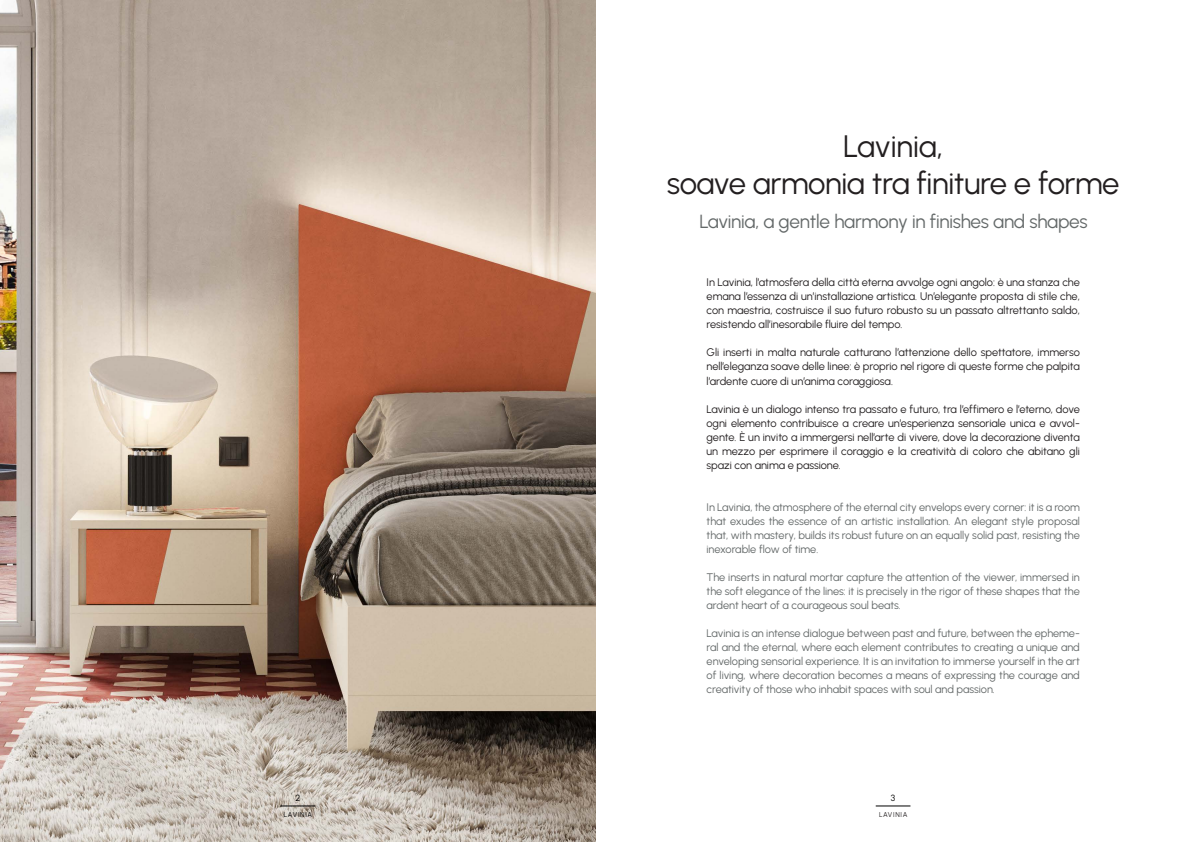
<style>
.page{position:relative;width:1191px;height:842px;background:#fff}
.page>*{position:absolute;margin:0;border:0;box-sizing:border-box;transform-origin:0 0}
.t1{font:31px "Urbanist";letter-spacing:-.015em;color:#231f20}
.t2{font:19px "Urbanist";letter-spacing:-.015em;color:#646969}
.t3{font:11px/14px "Urbanist";letter-spacing:-.005em;color:#231f20;text-align:justify}
.t4{font:11px/14px "Urbanist";letter-spacing:-.005em;color:#646969;text-align:justify}
.t5{font:9px "Urbanist";color:#000001}
.t6{font:7px "Urbanist";letter-spacing:.1em;color:#000001}
.t7{font:7px "Urbanist";letter-spacing:.1em;color:#231f20}
</style>
<div class="page">
<img style="left:0;top:0;width:595px;height:842px">
<hr style="left:280px;top:806px;width:35px;height:1px;background:#000001">
<hr style="left:875px;top:806px;width:35px;height:1px;background:#000001">
<p class="t5" style="left:295px;top:792px;width:6px">2</p>
<p class="t6" style="left:284px;top:810px;width:30px">LAVINIA</p>
<p class="t1" style="left:843px;top:125px;width:101px">Lavinia,</p>
<p class="t1" style="left:667px;top:162px;width:454px">soave armonia tra finiture e forme</p>
<p class="t2" style="left:699px;top:209px;width:390px">Lavinia, a gentle harmony in finishes and shapes</p>
<p class="t3" style="left:706px;top:275px;width:375px">In Lavinia, l’atmosfera della città eterna avvolge ogni angolo: è una stanza che emana l’essenza di un’installazione artistica. Un’elegante proposta di stile che, con maestria, costruisce il suo futuro robusto su un passato altrettanto saldo, resistendo all’inesorabile fluire del tempo.</p>
<p class="t3" style="left:706px;top:345px;width:375px">Gli inserti in malta naturale catturano l’attenzione dello spettatore, immerso nell’eleganza soave delle linee: è proprio nel rigore di queste forme che palpita l’ardente cuore di un’anima coraggiosa.</p>
<p class="t3" style="left:706px;top:401px;width:375px">Lavinia è un dialogo intenso tra passato e futuro, tra l’effimero e l’eterno, dove ogni elemento contribuisce a creare un’esperienza sensoriale unica e avvol&shy;gente. È un invito a immergersi nell’arte di vivere, dove la decorazione diventa un mezzo per esprimere il coraggio e la creatività di coloro che abitano gli spazi con anima e passione.</p>
<p class="t4" style="left:706px;top:499px;width:375px">In Lavinia, the atmosphere of the eternal city envelops every corner: it is a room that exudes the essence of an artistic installation. An elegant style proposal that, with mastery, builds its robust future on an equally solid past, resisting the inexorable flow of time.</p>
<p class="t4" style="left:706px;top:569px;width:375px">The inserts in natural mortar capture the attention of the viewer, immersed in the soft elegance of the lines: it is precisely in the rigor of these shapes that the ardent heart of a courageous soul beats.</p>
<p class="t4" style="left:706px;top:625px;width:375px">Lavinia is an intense dialogue between past and future, between the epheme&shy;ral and the eternal, where each element contributes to creating a unique and enveloping sensorial experience. It is an invitation to immerse yourself in the art of living, where decoration becomes a means of expressing the courage and creativity of those who inhabit spaces with soul and passion.</p>
<p class="t5" style="left:891px;top:792px;width:6px">3</p>
<p class="t7" style="left:879px;top:810px;width:30px">LAVINIA</p>
</div>
